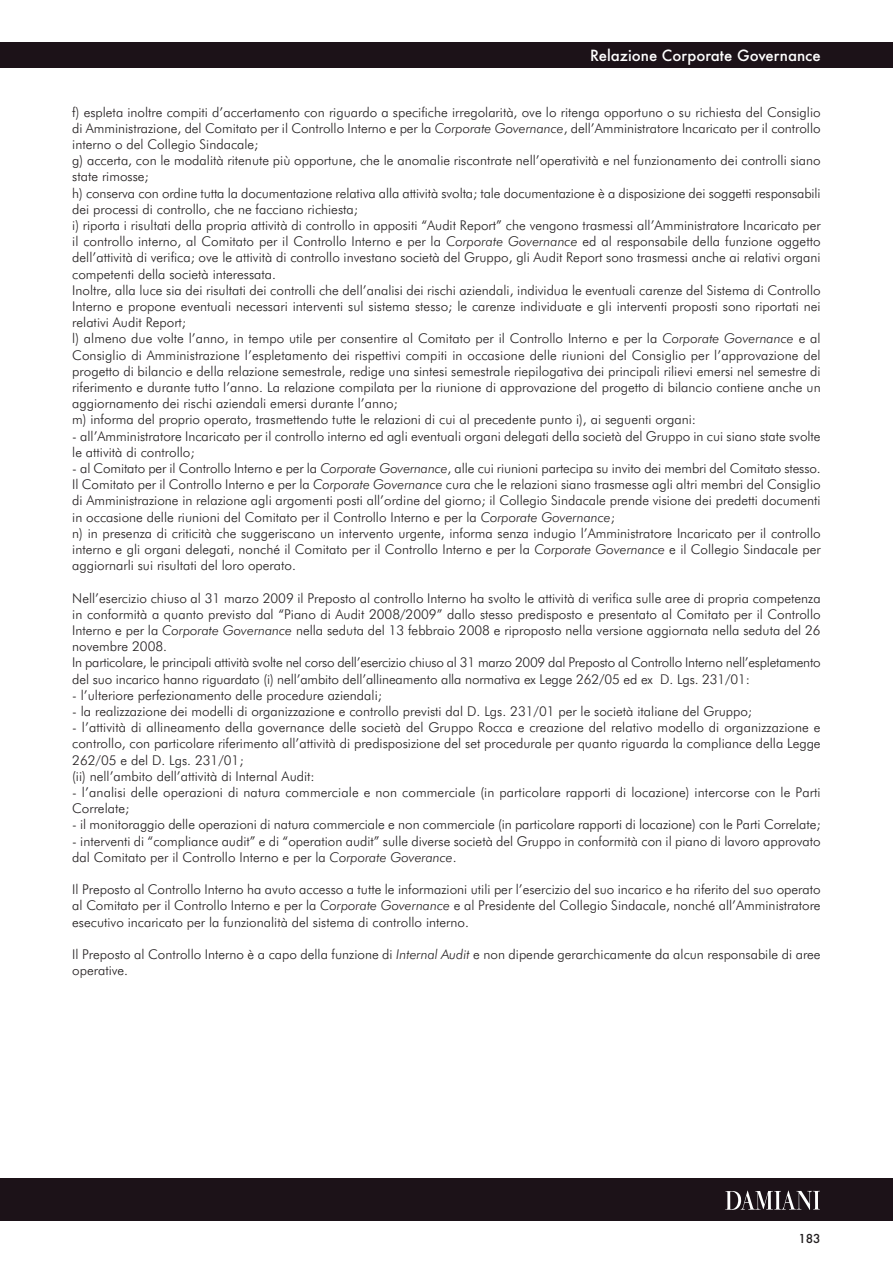
<style>
.page{position:relative;width:893px;height:1263px;background:#fff}
.page>*{position:absolute;margin:0;border:0;box-sizing:border-box;transform-origin:0 0}
.t1{font:500 15px "Futura";color:#fff}
.t2{font:300 13.5px/16.2px "Futura BT";color:#231f20}
.t3{font:500 12px "Futura";color:#231f20}
.s1{font-style:italic}
</style>
<div class="page">
<div style="left:0;top:43px;width:893px;height:25px;background:#1c1218"></div>
<div style="left:0;top:1178px;width:893px;height:42px;background:#1c1218"></div>
<svg style="left:725px;top:1190px;width:95px;height:20px"></svg>
<p class="t1" style="left:590px;top:47px;width:232px">Relazione Corporate Governance</p>
<p class="t2" style="left:72px;top:105px;width:750px">f) espleta inoltre compiti d’accertamento con riguardo a specifiche irregolarità, ove lo ritenga opportuno o su richiesta del Consiglio di Amministrazione, del Comitato per il Controllo Interno e per la <span class="s1">Corporate Governance</span>, dell’Amministratore Incaricato per il controllo interno o del Collegio Sindacale;<br>g) accerta, con le modalità ritenute più opportune, che le anomalie riscontrate nell’operatività e nel funzionamento dei controlli siano state rimosse;<br>h) conserva con ordine tutta la documentazione relativa alla attività svolta; tale documentazione è a disposizione dei soggetti responsabili dei processi di controllo, che ne facciano richiesta;<br>i) riporta i risultati della propria attività di controllo in appositi “Audit Report” che vengono trasmessi all’Amministratore Incaricato per il controllo interno, al Comitato per il Controllo Interno e per la <span class="s1">Corporate Governance</span> ed al responsabile della funzione oggetto dell’attività di verifica; ove le attività di controllo investano società del Gruppo, gli Audit Report sono trasmessi anche ai relativi organi competenti della società interessata.<br>Inoltre, alla luce sia dei risultati dei controlli che dell’analisi dei rischi aziendali, individua le eventuali carenze del Sistema di Controllo Interno e propone eventuali necessari interventi sul sistema stesso; le carenze individuate e gli interventi proposti sono riportati nei relativi Audit Report;<br>l) almeno due volte l’anno, in tempo utile per consentire al Comitato per il Controllo Interno e per la <span class="s1">Corporate Governance</span> e al Consiglio di Amministrazione l’espletamento dei rispettivi compiti in occasione delle riunioni del Consiglio per l’approvazione del progetto di bilancio e della relazione semestrale, redige una sintesi semestrale riepilogativa dei principali rilievi emersi nel semestre di riferimento e durante tutto l’anno. La relazione compilata per la riunione di approvazione del progetto di bilancio contiene anche un aggiornamento dei rischi aziendali emersi durante l’anno;<br>m) informa del proprio operato, trasmettendo tutte le relazioni di cui al precedente punto i), ai seguenti organi:</p>
<p class="t2" style="left:72px;top:429px;width:750px">- all’Amministratore Incaricato per il controllo interno ed agli eventuali organi delegati della società del Gruppo in cui siano state svolte le attività di controllo;</p>
<p class="t2" style="left:72px;top:461px;width:750px">- al Comitato per il Controllo Interno e per la <span class="s1">Corporate Governance</span>, alle cui riunioni partecipa su invito dei membri del Comitato stesso.<br>Il Comitato per il Controllo Interno e per la <span class="s1">Corporate Governance</span> cura che le relazioni siano trasmesse agli altri membri del Consiglio di Amministrazione in relazione agli argomenti posti all’ordine del giorno; il Collegio Sindacale prende visione dei predetti documenti in occasione delle riunioni del Comitato per il Controllo Interno e per la <span class="s1">Corporate Governance</span>;<br>n) in presenza di criticità che suggeriscano un intervento urgente, informa senza indugio l’Amministratore Incaricato per il controllo interno e gli organi delegati, nonché il Comitato per il Controllo Interno e per la <span class="s1">Corporate Governance</span> e il Collegio Sindacale per aggiornarli sui risultati del loro operato.</p>
<p class="t2" style="left:72px;top:591px;width:750px">Nell’esercizio chiuso al 31 marzo 2009 il Preposto al controllo Interno ha svolto le attività di verifica sulle aree di propria competenza in conformità a quanto previsto dal “Piano di Audit 2008/2009” dallo stesso predisposto e presentato al Comitato per il Controllo Interno e per la <span class="s1">Corporate Governance</span> nella seduta del 13 febbraio 2008 e riproposto nella versione aggiornata nella seduta del 26 novembre 2008.<br>In particolare, le principali attività svolte nel corso dell’esercizio chiuso al 31 marzo 2009 dal Preposto al Controllo Interno nell’espletamento del suo incarico hanno riguardato (i) nell’ambito dell’allineamento alla normativa ex Legge 262/05 ed ex D. Lgs. 231/01:</p>
<p class="t2" style="left:72px;top:688px;width:311px">- l’ulteriore perfezionamento delle procedure aziendali;</p>
<p class="t2" style="left:72px;top:704px;width:681px">- la realizzazione dei modelli di organizzazione e controllo previsti dal D. Lgs. 231/01 per le società italiane del Gruppo;</p>
<p class="t2" style="left:72px;top:720px;width:750px">- l’attività di allineamento della governance delle società del Gruppo Rocca e creazione del relativo modello di organizzazione e controllo, con particolare riferimento all’attività di predisposizione del set procedurale per quanto riguarda la compliance della Legge 262/05 e del D. Lgs. 231/01;<br>(ii) nell’ambito dell’attività di Internal Audit:</p>
<p class="t2" style="left:72px;top:785px;width:750px">- l’analisi delle operazioni di natura commerciale e non commerciale (in particolare rapporti di locazione) intercorse con le Parti<br>Correlate;</p>
<p class="t2" style="left:72px;top:818px;width:750px">- il monitoraggio delle operazioni di natura commerciale e non commerciale (in particolare rapporti di locazione) con le Parti Correlate;</p>
<p class="t2" style="left:72px;top:834px;width:750px">- interventi di “compliance audit” e di “operation audit” sulle diverse società del Gruppo in conformità con il piano di lavoro approvato dal Comitato per il Controllo Interno e per la <span class="s1">Corporate Goverance</span>.</p>
<p class="t2" style="left:72px;top:882px;width:750px;text-align:justify">Il Preposto al Controllo Interno ha avuto accesso a tutte le informazioni utili per l’esercizio del suo incarico e ha riferito del suo operato al Comitato per il Controllo Interno e per la <span class="s1">Corporate Governance</span> e al Presidente del Collegio Sindacale, nonché all’Amministratore esecutivo incaricato per la funzionalità del sistema di controllo interno.</p>
<p class="t2" style="left:72px;top:947px;width:750px">Il Preposto al Controllo Interno è a capo della funzione di <span class="s1">Internal Audit</span> e non dipende gerarchicamente da alcun responsabile di aree operative.</p>
<p class="t3" style="left:798px;top:1232px;width:24px">183</p>
</div>
